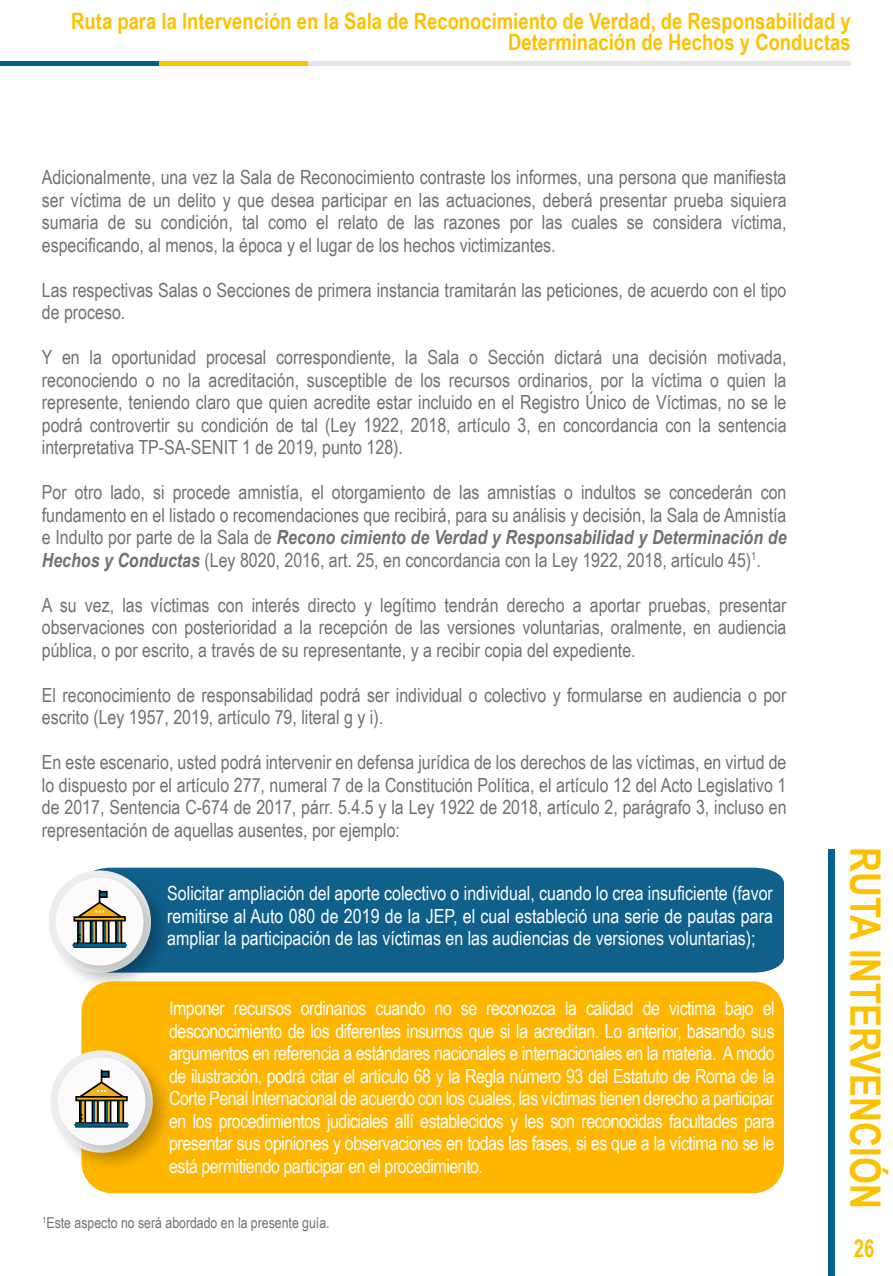
<style>
.page{position:relative;width:893px;height:1276px;background:#fff}
.page>*{position:absolute;margin:0;border:0;box-sizing:border-box;transform-origin:0 0}
.t1{font:700 42px "Arial Narrow";color:#fec100}
.t2{font:700 24.75px "Arial Narrow";color:#fec100;scale:.91 1}
.t3{font:700 22.5px/21px "Arial Narrow";color:#fec100;text-align:right}
.t4{font:19.5px/22.5px "Arial Narrow";color:#717175;text-align:justify}
.t5{font:19.5px/22.5px "Arial Narrow";letter-spacing:-.015em;color:#fff;text-align:justify}
.t6{font:15px "Arial Narrow";color:#717175}
.s1{font-weight:700;font-style:italic}
</style>
<div class="page">
<div style="left:828px;top:849px;width:6px;height:427px;background:#00608f"></div>
<div style="left:1px;top:61px;width:850px;height:5px;background:#e6e6e6"></div>
<div style="left:150px;top:61px;width:158px;height:5px;background:#fec100"></div>
<div style="left:0;top:61px;width:158px;height:5px;background:#00608f"></div>
<div style="left:175px;top:867px;width:609px;height:105px;background:#10608c"></div>
<img style="left:99px;top:867px;width:76px;height:117px">
<img style="left:84px;top:874px;width:79px;height:109px">
<svg style="left:49px;top:867px;width:107px;height:111px"></svg>
<div style="left:81px;top:981px;width:703px;height:212px;background:#ffb600;border-radius:31px"></div>
<img style="left:81px;top:1099px;width:85px;height:76px">
<img style="left:81px;top:1081px;width:84px;height:82px">
<svg style="left:50px;top:1045px;width:108px;height:113px"></svg>
<hr style="left:43px;top:148px;width:744px;height:2px;background:#4fbcea">
<hr style="left:43px;top:169px;width:744px;height:2px;background:#4fbcea">
<hr style="left:414px;top:170px;width:1px;height:1063px;background:#4fbcea">
<p class="t3" style="left:71px;top:10px;width:781px">Ruta para la Intervención en la Sala de Reconocimiento de Verdad, de Responsabilidad y<br>Determinación de Hechos y Conductas</p>
<p class="t4" style="left:42px;top:165px;width:746px">Adicionalmente, una vez la Sala de Reconocimiento contraste los informes, una persona que manifiesta ser víctima de un delito y que desea participar en las actuaciones, deberá presentar prueba siquiera sumaria de su condición, tal como el relato de las razones por las cuales se considera víctima, especificando, al menos, la época y el lugar de los hechos victimizantes.</p>
<p class="t4" style="left:42px;top:278px;width:746px">Las respectivas Salas o Secciones de primera instancia tramitarán las peticiones, de acuerdo con el tipo de proceso.</p>
<p class="t4" style="left:42px;top:345px;width:746px">Y en la oportunidad procesal correspondiente, la Sala o Sección dictará una decisión motivada, reconociendo o no la acreditación, susceptible de los recursos ordinarios, por la víctima o quien la represente, teniendo claro que quien acredite estar incluido en el Registro Único de Víctimas, no se le podrá controvertir su condición de tal (Ley 1922, 2018, artículo 3, en concordancia con la sentencia interpretativa TP-SA-SENIT 1 de 2019, punto 128).</p>
<p class="t4" style="left:42px;top:480px;width:746px">Por otro lado, si procede amnistía, el otorgamiento de las amnistías o indultos se concederán con fundamento en el listado o recomendaciones que recibirá, para su análisis y decisión, la Sala de Amnistía e Indulto por parte de la Sala de <span class="s1">Recono cimiento de Verdad y Responsabilidad y Determinación de Hechos y Conductas</span> (Ley 8020, 2016, art. 25, en concordancia con la Ley 1922, 2018, artículo 45)<sup>1</sup>.</p>
<p class="t4" style="left:42px;top:593px;width:746px">A su vez, las víctimas con interés directo y legítimo tendrán derecho a aportar pruebas, presentar observaciones con posterioridad a la recepción de las versiones voluntarias, oralmente, en audiencia pública, o por escrito, a través de su representante, y a recibir copia del expediente.</p>
<p class="t4" style="left:42px;top:683px;width:746px">El reconocimiento de responsabilidad podrá ser individual o colectivo y formularse en audiencia o por escrito (Ley 1957, 2019, artículo 79, literal g y i).</p>
<p class="t4" style="left:42px;top:750px;width:746px">En este escenario, usted podrá intervenir en defensa jurídica de los derechos de las víctimas, en virtud de lo dispuesto por el artículo 277, numeral 7 de la Constitución Política, el artículo 12 del Acto Legislativo 1 de 2017, Sentencia C-674 de 2017, párr. 5.4.5 y la Ley 1922 de 2018, artículo 2, parágrafo 3, incluso en representación de aquellas ausentes, por ejemplo:</p>
<p class="t5" style="left:167px;top:881px;width:607px">Solicitar ampliación del aporte colectivo o individual, cuando lo crea insuficiente (favor remitirse al Auto 080 de 2019 de la JEP, el cual estableció una serie de pautas para ampliar la participación de las víctimas en las audiencias de versiones voluntarias);</p>
<p class="t5" style="left:169px;top:996px;width:607px">Imponer recursos ordinarios cuando no se reconozca la calidad de victima bajo el desconocimiento de los diferentes insumos que si la acreditan. Lo anterior, basando sus argumentos en referencia a estándares nacionales e internacionales en la materia. A modo de ilustración, podrá citar el artículo 68 y la Regla número 93 del Estatuto de Roma de la Corte Penal Internacional de acuerdo con los cuales, las víctimas tienen derecho a participar en los procedimientos judiciales allí establecidos y les son reconocidas facultades para presentar sus opiniones y observaciones en todas las fases, si es que a la víctima no se le está permitiendo participar en el procedimiento.</p>
<p class="t6" style="left:43px;top:1211px;width:289px"><sup>1</sup>Este aspecto no será abordado en la presente guía.</p>
<h1 class="t1" style="left:897px;top:847px;width:363px;rotate:90deg">RUTA INTERVENCIÓN</h1>
<p class="t2" style="left:854px;top:1229px;width:24px">26</p>
</div>
